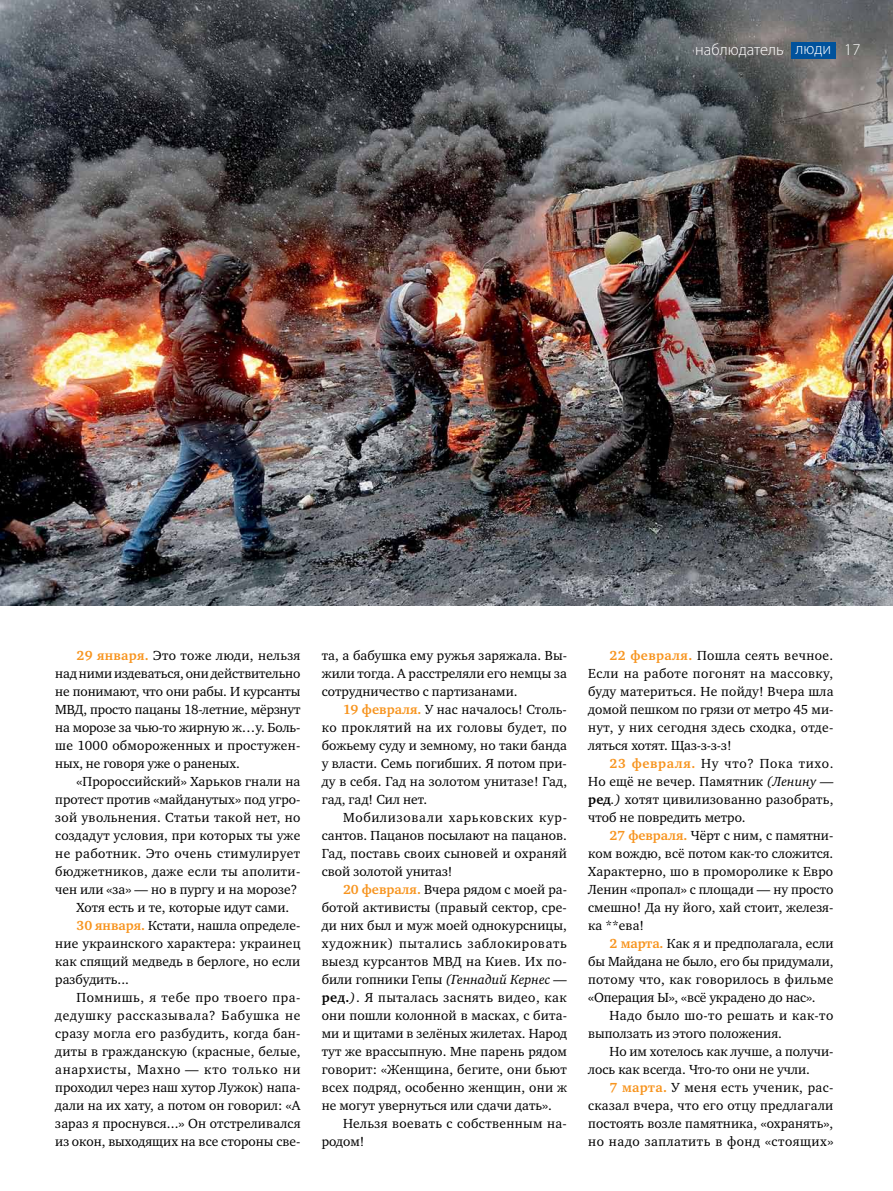
<style>
.page{position:relative;width:893px;height:1191px;background:#fff}
.page>*{position:absolute;margin:0;border:0;box-sizing:border-box;transform-origin:0 0}
.t1{font:300 16.5px "Myriad Pro";color:#fff}
.t2{font:13.5px/18px "Charter ITC";letter-spacing:.005em;color:#000;text-align:justify}
.t3{font:13.5px/18px "Charter ITC";letter-spacing:.025em;color:#000}
.t4{font:13.5px "Charter ITC";letter-spacing:.05em;color:#000}
.t5{font:13.5px "Charter ITC";letter-spacing:.035em;color:#000}
.t6{font:13.5px "Charter ITC";letter-spacing:.04em;color:#000}
.s1{font-weight:700;color:#f7941e}
.s2{font-style:italic}
.s3{font-weight:700}
</style>
<div class="page">
<img style="left:0;top:0;width:893px;height:606px">
<div style="left:791px;top:42px;width:44px;height:17px;background:#00529c"></div>
<p class="t1" style="left:695px;top:40px;width:167px">наблюдатель люди 17</p>
<p class="t2" style="left:55px;top:646px;width:247px;text-indent:21px"><span class="s1">29 января.</span> Это тоже люди, нельзя над ними издеваться, они действительно не понимают, что они рабы. И курсанты МВД, просто пацаны 18-летние, мёрзнут на морозе за чью-то жирную ж…у. Боль&shy;ше 1000 обмороженных и простужен&shy;ных, не говоря уже о раненых.</p>
<p class="t2" style="left:77px;top:772px;width:225px">«Пророссийский» Харьков гнали на</p>
<p class="t2" style="left:55px;top:790px;width:247px">протест против «майданутых» под угро-</p>
<p class="t2" style="left:55px;top:808px;width:247px">зой увольнения. Статьи такой нет, но</p>
<p class="t2" style="left:55px;top:826px;width:247px">создадут условия, при которых ты уже</p>
<p class="t5" style="left:55px;top:845px;width:247px">не работник. Это очень стимулирует</p>
<p class="t3" style="left:55px;top:862px;width:247px">бюджетников, даже если ты аполити-</p>
<p class="t2" style="left:55px;top:880px;width:244px">чен или «за» — но в пургу и на морозе?</p>
<p class="t2" style="left:77px;top:898px;width:214px">Хотя есть и те, которые идут сами.</p>
<p class="t2" style="left:77px;top:916px;width:225px"><span class="s1">30 января.</span> Кстати, нашла определе-</p>
<p class="t2" style="left:55px;top:934px;width:247px">ние украинского характера: украинец</p>
<p class="t2" style="left:55px;top:952px;width:247px">как спящий медведь в берлоге, но если</p>
<p class="t2" style="left:55px;top:970px;width:75px">разбудить...</p>
<p class="t6" style="left:77px;top:989px;width:225px">Помнишь, я тебе про твоего пра-</p>
<p class="t4" style="left:55px;top:1007px;width:247px">дедушку рассказывала? Бабушка не</p>
<p class="t3" style="left:55px;top:1024px;width:247px">сразу могла его разбудить, когда бан-</p>
<p class="t2" style="left:55px;top:1042px;width:247px">диты в гражданскую (красные, белые,</p>
<p class="t4" style="left:55px;top:1061px;width:247px">анархисты, Махно — кто только ни</p>
<p class="t2" style="left:55px;top:1078px;width:247px">проходил через наш хутор Лужок) напа-</p>
<p class="t2" style="left:55px;top:1096px;width:247px">дали на их хату, а потом он говорил: «А</p>
<p class="t2" style="left:55px;top:1114px;width:247px">зараз я проснувся...» Он отстреливался</p>
<p class="t2" style="left:55px;top:1132px;width:247px">из окон, выходящих на все стороны све-</p>
<p class="t2" style="left:322px;top:646px;width:247px">та, а бабушка ему ружья заряжала. Вы&shy;жили тогда. А расстреляли его немцы за сотрудничество с партизанами.</p>
<p class="t2" style="left:322px;top:700px;width:247px;text-indent:21px"><span class="s1">19 февраля.</span> У нас началось! Столь&shy;ко проклятий на их головы будет, по божьему суду и земному, но таки банда у власти. Семь погибших. Я потом при&shy;ду в себя. Гад на золотом унитазе! Гад, гад, гад! Сил нет.</p>
<p class="t2" style="left:322px;top:808px;width:247px;text-indent:21px">Мобилизовали харьковских кур&shy;сантов. Пацанов посылают на пацанов.<br>Гад, поставь своих сыновей и охраняй свой золотой унитаз!</p>
<p class="t2" style="left:322px;top:880px;width:247px;text-indent:21px"><span class="s1">20 февраля.</span> Вчера рядом с моей ра&shy;ботой активисты (правый сектор, сре&shy;ди них был и муж моей однокурсницы, художник) пытались заблокировать выезд курсантов МВД на Киев. Их по&shy;били гопники Гепы <span class="s2">(Геннадий Кернес — </span><span class="s3">ред.</span><span class="s2">)</span>. Я пыталась заснять видео, как они пошли колонной в масках, с бита&shy;ми и щитами в зелёных жилетах. Народ тут же врассыпную. Мне парень рядом говорит: «Женщина, бегите, они бьют всех подряд, особенно женщин, они ж не могут увернуться или сдачи дать».</p>
<p class="t3" style="left:322px;top:1114px;width:247px;text-indent:21px">Нельзя воевать с собственным на&shy;родом!</p>
<p class="t2" style="left:588px;top:646px;width:247px;text-indent:21px"><span class="s1">22 февраля.</span> Пошла сеять вечное.<br>Если на работе погонят на массовку, буду материться. Не пойду! Вчера шла домой пешком по грязи от метро 45 ми&shy;нут, у них сегодня здесь сходка, отде&shy;ляться хотят. Щаз-з-з-з!</p>
<p class="t2" style="left:588px;top:754px;width:247px;text-indent:21px"><span class="s1">23 февраля.</span> Ну что? Пока тихо.<br>Но ещё не вечер. Памятник <span class="s2">(Ленину — </span><span class="s3">ред</span><span class="s2">.)</span> хотят цивилизованно разобрать, чтоб не повредить метро.</p>
<p class="t2" style="left:588px;top:826px;width:247px;text-indent:21px"><span class="s1">27 февраля.</span> Чёрт с ним, с памятни&shy;ком вождю, всё потом как-то сложится.<br>Характерно, шо в проморолике к Евро Ленин «пропал» с площади — ну просто смешно! Да ну його, хай стоит, железя&shy;ка **ева!</p>
<p class="t2" style="left:588px;top:934px;width:247px;text-indent:21px"><span class="s1">2 марта.</span> Как я и предполагала, если бы Майдана не было, его бы придумали, потому что, как говорилось в фильме «Операция Ы», «всё украдено до нас».</p>
<p class="t2" style="left:588px;top:1006px;width:247px;text-indent:21px">Надо было шо-то решать и как-то выползать из этого положения.</p>
<p class="t2" style="left:588px;top:1042px;width:247px;text-indent:21px">Но им хотелось как лучше, а получи&shy;лось как всегда. Что-то они не учли.</p>
<p class="t2" style="left:588px;top:1078px;width:247px;text-indent:21px"><span class="s1">7 марта.</span> У меня есть ученик, рас&shy;сказал вчера, что его отцу предлагали постоять возле памятника, «охранять», но надо заплатить в фонд «стоящих»</p>
</div>
